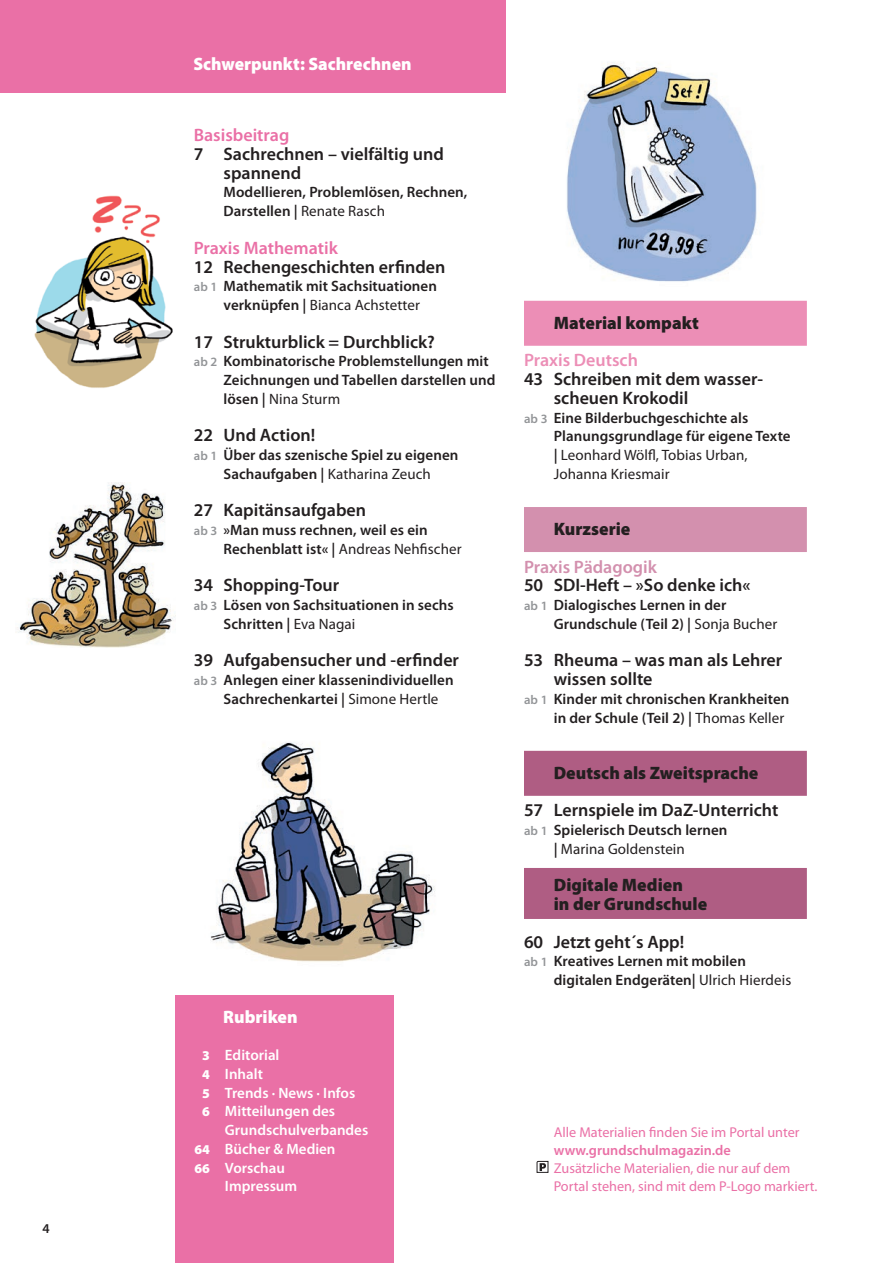
<style>
.page{position:relative;width:893px;height:1263px;background:#fff}
.page>*{position:absolute;margin:0;border:0;box-sizing:border-box;transform-origin:0 0}
.t1{font:600 18px/18.8px "Myriad Pro";color:#231f20}
.t2{font:900 18px/18.8px "Myriad Pro";color:#231f20}
.t3{font:900 18px "Myriad Pro";color:#fff}
.t4{font:600 18px "Myriad Pro";color:#ea70a6}
.t5{font:600 18px "Myriad Pro";color:#d390ae}
.t6{font:600 18px "Myriad Pro";color:#ec8eb6}
.t7{font:600 15px/18.8px "Myriad Pro";letter-spacing:.005em;color:#231f20}
.t8{font:600 15px/18.8px "Myriad Pro";color:#fff}
.t9{font:14.25px/18px "Myriad Pro";color:#ea70a6}
.t10{font:600 14.25px "Myriad Pro";color:#ea70a6}
.t11{font:600 13.5px "Myriad Pro";color:#231f20}
.s1{font-weight:400}
.s2{font-size:12.75px;color:#939598}
.s3{font-weight:900;font-size:13.5px}
</style>
<div class="page">
<div style="left:0;top:0;width:506px;height:92px;background:#ea70a6"></div>
<div style="left:176px;top:995px;width:218px;height:268px;background:#ea70a6"></div>
<svg style="left:536px;top:1161px;width:13px;height:12px"></svg>
<div style="left:524px;top:301px;width:283px;height:45px;background:#ec8eb6"></div>
<div style="left:524px;top:507px;width:283px;height:45px;background:#d390ae"></div>
<div style="left:524px;top:751px;width:283px;height:45px;background:#af5d83"></div>
<div style="left:524px;top:868px;width:283px;height:51px;background:#af5d83"></div>
<img style="left:566px;top:62px;width:191px;height:220px">
<img style="left:34px;top:195px;width:139px;height:193px">
<img style="left:17px;top:482px;width:159px;height:165px">
<img style="left:210px;top:742px;width:225px;height:220px">
<p class="t11" style="left:43px;top:1221px;width:9px">4</p>
<p class="t3" style="left:193px;top:54px;width:220px">Schwerpunkt: Sachrechnen</p>
<p class="t4" style="left:194px;top:125px;width:97px">Basisbeitrag</p>
<p class="t1" style="left:223px;top:145px;width:222px;text-indent:-30px">7 Sachrechnen – vielfältig und spannend</p>
<p class="t7" style="left:223px;top:183px;width:245px">Modellieren, Problemlösen, Rechnen,<br>Darstellen | <span class="s1">Renate Rasch</span></p>
<p class="t4" style="left:194px;top:238px;width:146px">Praxis Mathematik</p>
<p class="t1" style="left:194px;top:257px;width:253px">12 Rechengeschichten erfinden</p>
<p class="t7" style="left:223px;top:277px;width:215px;text-indent:-30px"><span class="s2">ab 1</span> Mathematik mit Sachsituationen verknüpfen | <span class="s1">Bianca Achstetter</span></p>
<p class="t1" style="left:194px;top:332px;width:243px">17 Strukturblick = Durchblick?</p>
<p class="t7" style="left:223px;top:352px;width:274px;text-indent:-30px"><span class="s2">ab 2</span> Kombinatorische Problemstellungen mit<br>Zeichnungen und Tabellen darstellen und lösen | <span class="s1">Nina Sturm</span></p>
<p class="t1" style="left:194px;top:426px;width:123px">22 Und Action!</p>
<p class="t7" style="left:194px;top:446px;width:266px;text-align:center"><span class="s2">ab 1</span> Über das szenische Spiel zu eigenen<br>Sachaufgaben | <span class="s1">Katharina Zeuch</span></p>
<p class="t1" style="left:194px;top:501px;width:174px">27 Kapitänsaufgaben</p>
<p class="t7" style="left:223px;top:521px;width:240px;text-indent:-30px"><span class="s2">ab 3</span> »Man muss rechnen, weil es ein<br>Rechenblatt ist« | <span class="s1">Andreas Nehfischer</span></p>
<p class="t1" style="left:194px;top:576px;width:147px">34 Shopping-Tour</p>
<p class="t7" style="left:223px;top:596px;width:232px;text-indent:-30px"><span class="s2">ab 3</span> Lösen von Sachsituationen in sechs<br>Schritten | <span class="s1">Eva Nagai</span></p>
<p class="t1" style="left:194px;top:651px;width:267px">39 Aufgabensucher und -erfinder</p>
<p class="t7" style="left:223px;top:671px;width:232px;text-indent:-30px"><span class="s2">ab 3</span> Anlegen einer klassenindividuellen<br>Sachrechenkartei | <span class="s1">Simone Hertle</span></p>
<p class="t3" style="left:223px;top:1006px;width:76px">Rubriken</p>
<p class="t8" style="left:202px;top:1046px;width:154px"><span class="s3">3</span> Editorial<br><span class="s3">4</span> Inhalt<br><span class="s3">5</span> Trends · News · Infos<br><span class="s3">6</span> Mitteilungen des</p>
<p class="t8" style="left:225px;top:1121px;width:145px">Grundschulverbandes</p>
<p class="t8" style="left:195px;top:1140px;width:142px"><span class="s3">64</span> Bücher &amp; Medien</p>
<p class="t8" style="left:195px;top:1158px;width:92px"><span class="s3">66</span> Vorschau</p>
<p class="t8" style="left:225px;top:1177px;width:74px">Impressum</p>
<p class="t2" style="left:554px;top:313px;width:147px">Material kompakt</p>
<p class="t6" style="left:524px;top:350px;width:115px">Praxis Deutsch</p>
<p class="t1" style="left:554px;top:370px;width:211px;text-indent:-30px">43 Schreiben mit dem wasser&shy;scheuen Krokodil</p>
<p class="t7" style="left:554px;top:408px;width:238px;text-indent:-30px"><span class="s2">ab 3</span> Eine Bilderbuchgeschichte als<br>Planungsgrundlage für eigene Texte | <span class="s1">Leonhard Wölfl, Tobias Urban,<br>Johanna Kriesmair</span></p>
<p class="t2" style="left:554px;top:520px;width:78px">Kurzserie</p>
<p class="t5" style="left:524px;top:556px;width:134px">Praxis Pädagogik</p>
<p class="t1" style="left:524px;top:576px;width:228px">50 SDI-Heft – »So denke ich«</p>
<p class="t7" style="left:554px;top:596px;width:225px;text-indent:-30px"><span class="s2">ab 1</span> Dialogisches Lernen in der<br>Grundschule (Teil 2) | <span class="s1">Sonja Bucher</span></p>
<p class="t1" style="left:554px;top:651px;width:230px;text-indent:-30px">53 Rheuma – was man als Lehrer wissen sollte</p>
<p class="t7" style="left:554px;top:690px;width:237px;text-indent:-30px"><span class="s2">ab 1</span> Kinder mit chronischen Krankheiten in der Schule (Teil 2) | <span class="s1">Thomas Keller</span></p>
<p class="t2" style="left:554px;top:763px;width:206px">Deutsch als Zweitsprache</p>
<p class="t1" style="left:524px;top:801px;width:256px">57 Lernspiele im DaZ-Unterricht</p>
<p class="t7" style="left:554px;top:821px;width:175px;text-indent:-30px"><span class="s2">ab 1</span> Spielerisch Deutsch lernen | <span class="s1">Marina Goldenstein</span></p>
<p class="t2" style="left:554px;top:876px;width:155px">Digitale Medien<br>in der Grundschule</p>
<p class="t1" style="left:524px;top:932px;width:162px">60 Jetzt geht´s App!</p>
<p class="t7" style="left:554px;top:952px;width:239px;text-indent:-30px"><span class="s2">ab 1</span> Kreatives Lernen mit mobilen digitalen Endgeräten| <span class="s1">Ulrich Hierdeis</span></p>
<p class="t9" style="left:554px;top:1123px;width:247px">Alle Materialien finden Sie im Portal unter</p>
<p class="t10" style="left:554px;top:1142px;width:179px">www.grundschulmagazin.de</p>
<p class="t9" style="left:554px;top:1159px;width:265px">Zusätzliche Materialien, die nur auf dem<br>Portal stehen, sind mit dem P-Logo markiert.</p>
</div>
